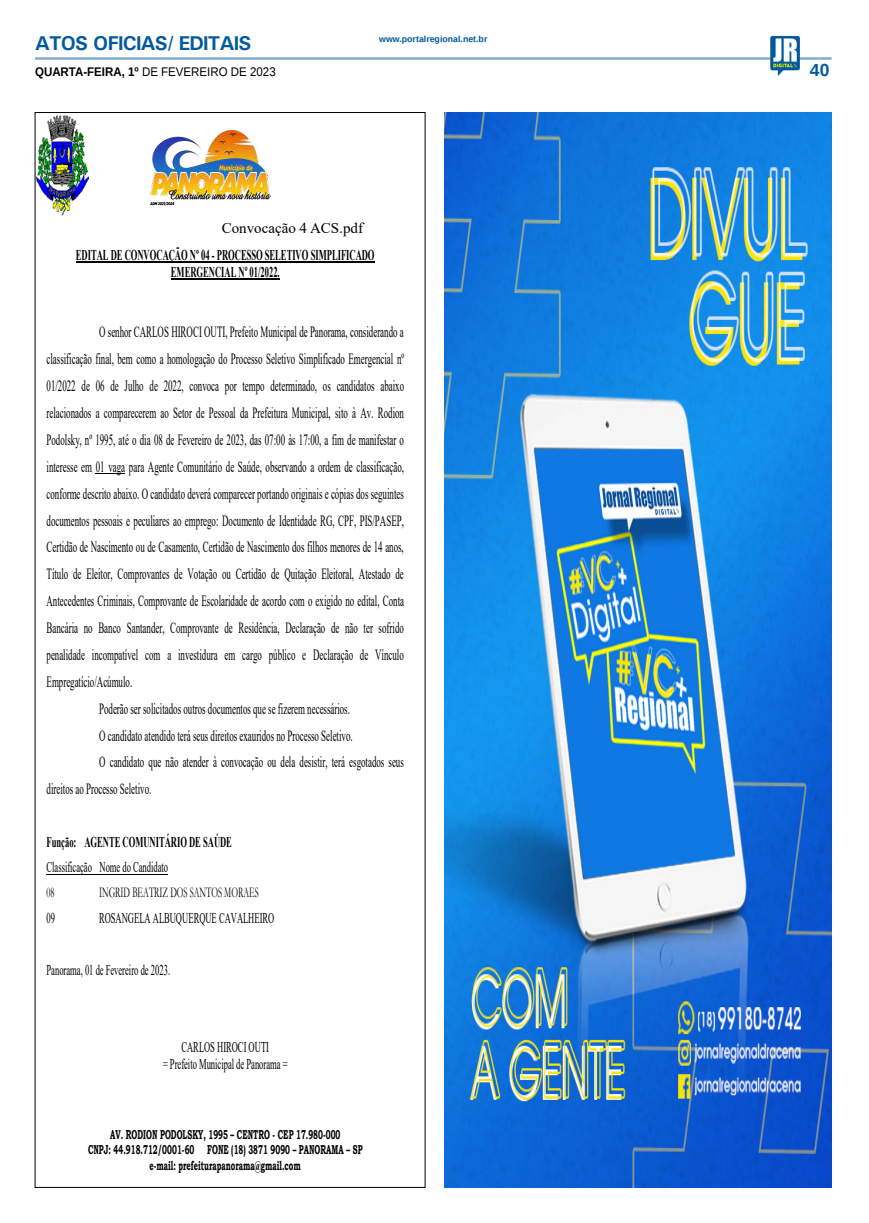
<style>
.page{position:relative;width:869px;height:1223px;background:#fff}
.page>*{position:absolute;margin:0;border:0;box-sizing:border-box;transform-origin:0 0}
.TITULO_PG{font:700 20px "Univers";letter-spacing:-.04em;color:#005a9e}
.TÍTULO{font:700 17.5px "Liberation Sans";color:#005a9e}
.t1{font:15.62px "Times New Roman";color:#000;scale:.57 1}
.t2{font:700 15px/25.1px "Times New Roman";letter-spacing:-.005em;color:#000;text-align:center;scale:.57 1}
.t3{font:15px/17.2px "Times New Roman";color:#000;text-align:center;scale:.57 1}
.t4{font:15px "Garamond";color:#000;scale:.57 1}
.t5{font:15px "Times New Roman";color:#000}
.t6{font:700 12.88px/15.2px "Bookman Old Style";color:#000;text-align:center;scale:.57 1}
.DATA_PG{font:12.5px "Liberation Sans";color:#000;scale:.92 1}
.DATA_PG-2{font:700 8.75px "Liberation Sans";color:#005a9e}
.s1{font-weight:700}
.s2{font-weight:400}
.s3{font-family:"Garamond";font-weight:400}
</style>
<div class="page">
<hr style="left:35px;top:57px;width:796px;height:3px;background:#005a9e">
<img style="left:769px;top:36px;width:30px;height:40px">
<img style="left:444px;top:112px;width:387px;height:1075px">
<img style="left:150px;top:131px;width:120px;height:75px">
<img style="left:37px;top:115px;width:52px;height:101px">
<hr style="left:76px;top:261px;width:298px;height:2px;background:#000">
<hr style="left:171px;top:278px;width:108px;height:2px;background:#000">
<svg style="left:96px;top:473px;width:29px;height:1px"></svg>
<hr style="left:47px;top:873px;width:121px;height:1px;background:#000">
<p class="TITULO_PG" style="left:35px;top:31px;width:218px">ATOS OFICIAS/ EDITAIS</p>
<p class="DATA_PG" style="left:35px;top:65px;width:263px"><span class="s1">QUARTA-FEIRA, 1º</span> DE FEVEREIRO DE 2023</p>
<p class="DATA_PG-2" style="left:379px;top:33px;width:110px">www.portalregional.net.br</p>
<p class="t5" style="left:221px;top:218px;width:143px">Convocação 4 ACS.pdf</p>
<p class="t2" style="left:76px;top:246px;width:525px;line-height:17.1px">EDITAL DE CONVOCAÇÃO Nº 04 - PROCESSO SELETIVO SIMPLIFICADO<br>EMERGENCIAL Nº 01/2022.</p>
<p class="t1" style="left:99px;top:321px;width:535px">O senhor CARLOS HIROCI OUTI, Prefeito Municipal de Panorama, considerando a</p>
<p class="t1" style="left:47px;top:348px;width:628px">classificação final, bem como a homologação do Processo Seletivo Simplificado Emergencial nº</p>
<p class="t1" style="left:47px;top:375px;width:628px">01/2022 de 06 de Julho de 2022, convoca por tempo determinado, os candidatos abaixo</p>
<p class="t1" style="left:47px;top:402px;width:628px">relacionados a comparecerem ao Setor de Pessoal da Prefeitura Municipal, sito à Av. Rodion</p>
<p class="t1" style="left:47px;top:428px;width:628px">Podolsky, nº 1995, até o dia 08 de Fevereiro de 2023, das 07:00 às 17:00, a fim de manifestar o</p>
<p class="t1" style="left:47px;top:455px;width:628px">interesse em 01 vaga para Agente Comunitário de Saúde, observando a ordem de classificação,</p>
<p class="t1" style="left:47px;top:482px;width:628px">conforme descrito abaixo. O candidato deverá comparecer portando originais e cópias dos seguintes</p>
<p class="t1" style="left:47px;top:509px;width:628px">documentos pessoais e peculiares ao emprego: Documento de Identidade RG, CPF, PIS/PASEP,</p>
<p class="t1" style="left:47px;top:536px;width:628px">Certidão de Nascimento ou de Casamento, Certidão de Nascimento dos filhos menores de 14 anos,</p>
<p class="t1" style="left:47px;top:563px;width:628px">Título de Eleitor, Comprovantes de Votação ou Certidão de Quitação Eleitoral, Atestado de</p>
<p class="t1" style="left:47px;top:590px;width:628px">Antecedentes Criminais, Comprovante de Escolaridade de acordo com o exigido no edital, Conta</p>
<p class="t1" style="left:47px;top:616px;width:628px">Bancária no Banco Santander, Comprovante de Residência, Declaração de não ter sofrido</p>
<p class="t1" style="left:47px;top:643px;width:628px">penalidade incompatível com a investidura em cargo público e Declaração de Vínculo</p>
<p class="t1" style="left:47px;top:670px;width:152px">Empregatício/Acúmulo.</p>
<p class="t1" style="left:99px;top:697px;width:441px">Poderão ser solicitados outros documentos que se fizerem necessários.</p>
<p class="t1" style="left:99px;top:724px;width:446px">O candidato atendido terá seus direitos exauridos no Processo Seletivo.</p>
<p class="t1" style="left:99px;top:751px;width:536px">O candidato que não atender à convocação ou dela desistir, terá esgotados seus</p>
<p class="t1" style="left:47px;top:778px;width:185px">direitos ao Processo Seletivo.</p>
<p class="t2" style="left:47px;top:828px;width:326px;text-align:left">Função: AGENTE COMUNITÁRIO DE SAÚDE<br><span class="s2">Classificação Nome do Candidato<br></span><span class="s3">08</span></p>
<p class="t4" style="left:99px;top:882px;width:282px">INGRID BEATRIZ DOS SANTOS MORAES</p>
<p class="t3" style="left:47px;top:909px;width:16px">09</p>
<p class="t3" style="left:99px;top:909px;width:309px">ROSANGELA ALBUQUERQUE CAVALHEIRO</p>
<p class="t3" style="left:47px;top:960px;width:218px">Panorama, 01 de Fevereiro de 2023.</p>
<p class="t3" style="left:163px;top:1037px;width:220px">CARLOS HIROCI OUTI<br>= Prefeito Municipal de Panorama =</p>
<p class="t6" style="left:88px;top:1126px;width:483px">AV. RODION PODOLSKY, 1995 – CENTRO - CEP 17.980-000<br>CNPJ: 44.918.712/0001-60 FONE (18) 3871 9090 – PANORAMA – SP e-mail: prefeiturapanorama@gmail.com</p>
<p class="TÍTULO" style="left:809px;top:58px;width:21px">40</p>
</div>
